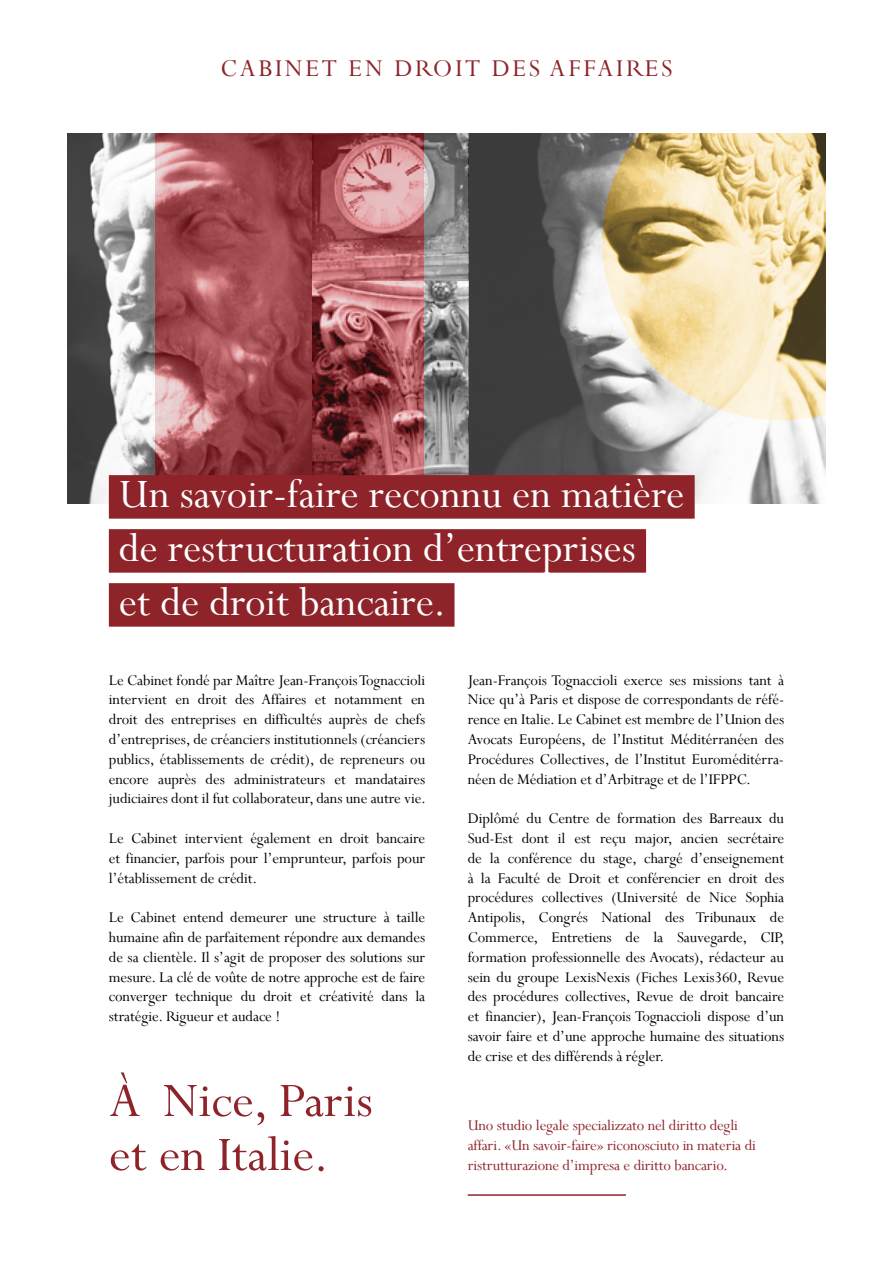
<style>
.page{position:relative;width:893px;height:1263px;background:#fff}
.page>*{position:absolute;margin:0;border:0;box-sizing:border-box;transform-origin:0 0}
.t1{font:54px/54px "Riven";color:#8e242a}
.t2{font:45px/54px "Riven";color:#fff}
.t3{font:27px "Riven";letter-spacing:.1em;color:#8e242a}
.t4{font:16.5px/19.8px "Riven";letter-spacing:-.005em;color:#000;text-align:justify}
.t5{font:16.5px/19.8px "Riven";letter-spacing:-.01em;color:#8e242a}
</style>
<div class="page">
<img style="left:67px;top:133px;width:759px;height:371px">
<svg style="left:156px;top:133px;width:268px;height:342px;background:#a35459"></svg>
<hr style="left:468px;top:1194px;width:158px;height:2px;background:#8e242a">
<div style="left:109px;top:475px;width:586px;height:44px;background:#8e242a"></div>
<div style="left:109px;top:529px;width:537px;height:44px;background:#8e242a"></div>
<div style="left:109px;top:583px;width:345px;height:44px;background:#8e242a"></div>
<svg style="left:602px;top:133px;width:224px;height:287px;background:#dbcba4"></svg>
<h3 class="t3" style="left:221px;top:51px;width:453px">CABINET EN DROIT DES AFFAIRES</h3>
<h2 class="t2" style="left:119px;top:467px;width:567px">Un savoir-faire reconnu en matière de restructuration d’entreprises<br>et de droit bancaire.</h2>
<p class="t4" style="left:109px;top:670px;width:318px">Le Cabinet fondé par Maître Jean-François Tognaccioli intervient en droit des Affaires et notamment en droit des entreprises en difficultés auprès de chefs d’entreprises, de créanciers institutionnels (créanciers publics, établissements de crédit), de repreneurs ou encore auprès des administrateurs et mandataires judiciaires dont il fut collaborateur, dans une autre vie.</p>
<p class="t4" style="left:109px;top:828px;width:318px">Le Cabinet intervient également en droit bancaire et financier, parfois pour l’emprunteur, parfois pour l’établissement de crédit.</p>
<p class="t4" style="left:109px;top:907px;width:318px">Le Cabinet entend demeurer une structure à taille humaine afin de parfaitement répondre aux demandes de sa clientèle. Il s’agit de proposer des solutions sur mesure. La clé de voûte de notre approche est de faire converger technique du droit et créativité dans la stratégie. Rigueur et audace !</p>
<h1 class="t1" style="left:109px;top:1072px;width:266px">À Nice, Paris et en Italie.</h1>
<p class="t4" style="left:468px;top:670px;width:318px">Jean-François Tognaccioli exerce ses missions tant à Nice qu’à Paris et dispose de correspondants de réfé&shy;rence en Italie. Le Cabinet est membre de l’Union des Avocats Européens, de l’Institut Méditérranéen des Procédures Collectives, de l’Institut Euroméditérra&shy;néen de Médiation et d’Arbitrage et de l’IFPPC.</p>
<p class="t4" style="left:468px;top:808px;width:319px">Diplômé du Centre de formation des Barreaux du Sud-Est dont il est reçu major, ancien secrétaire de la conférence du stage, chargé d’enseignement à la Faculté de Droit et conférencier en droit des procédures collectives (Université de Nice Sophia Antipolis, Congrés National des Tribunaux de Commerce, Entretiens de la Sauvegarde, CIP, formation professionnelle des Avocats), rédacteur au sein du groupe LexisNexis (Fiches Lexis360, Revue des procédures collectives, Revue de droit bancaire et financier), Jean-François Tognaccioli dispose d’un savoir faire et d’une approche humaine des situations de crise et des différends à régler.</p>
<p class="t5" style="left:468px;top:1115px;width:290px">Uno studio legale specializzato nel diritto degli affari. «Un savoir-faire» riconosciuto in materia di ristrutturazione d’impresa e diritto bancario.</p>
</div>
